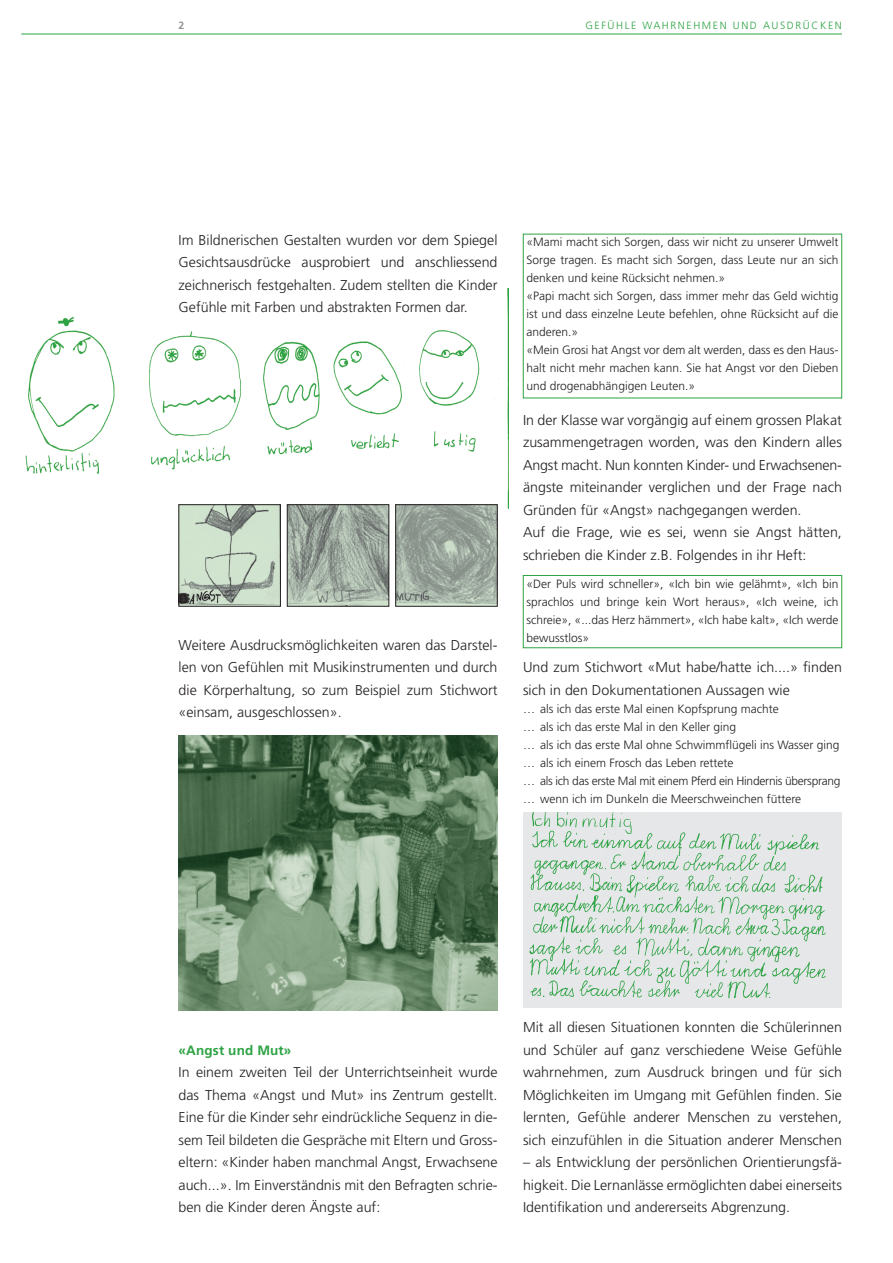
<style>
.page{position:relative;width:893px;height:1263px;background:#fff}
.page>*{position:absolute;margin:0;border:0;box-sizing:border-box;transform-origin:0 0}
.t1{font:300 14.25px/22.5px "Frutiger LT Std";color:#231f20;text-align:justify}
.t2{font:700 13.5px "Frutiger LT Std";letter-spacing:.01em;color:#2da343}
.t3{font:300 12px/18px "Frutiger LT Std";color:#231f20}
.t4{font:300 10.5px "Frutiger LT Std";letter-spacing:.15em;color:#2da343}
.t5{font:700 10.5px "Frutiger LT Std";color:#939598}
</style>
<div class="page">
<img style="left:25px;top:289px;width:483px;height:220px">
<hr style="left:21px;top:34px;width:821px;height:1px;background:#2da343">
<img style="left:179px;top:735px;width:318px;height:275px">
<div style="left:523px;top:234px;width:319px;height:164px;border:1px solid #2da343"></div>
<div style="left:523px;top:575px;width:319px;height:73px;border:1px solid #2da343"></div>
<div style="left:523px;top:812px;width:319px;height:196px;background:#e6e7e9"></div>
<img style="left:529px;top:812px;width:297px;height:187px">
<img style="left:181px;top:506px;width:98px;height:98px">
<div style="left:179px;top:504px;width:102px;height:102px;border:1px solid #231f20"></div>
<img style="left:289px;top:506px;width:98px;height:98px">
<div style="left:287px;top:504px;width:102px;height:102px;border:1px solid #231f20"></div>
<img style="left:397px;top:506px;width:98px;height:97px">
<div style="left:395px;top:504px;width:102px;height:102px;border:1px solid #231f20"></div>
<p class="t5" style="left:179px;top:19px;width:7px">2</p>
<p class="t4" style="left:585px;top:20px;width:258px">GEFÜHLE WAHRNEHMEN UND AUSDRÜCKEN</p>
<p class="t1" style="left:179px;top:229px;width:320px">Im Bildnerischen Gestalten wurden vor dem Spiegel Gesichtsausdrücke ausprobiert und anschliessend zeichnerisch festgehalten. Zudem stellten die Kinder Gefühle mit Farben und abstrakten Formen dar.</p>
<p class="t1" style="left:179px;top:634px;width:320px">Weitere Ausdrucksmöglichkeiten waren das Darstel&shy;len von Gefühlen mit Musikinstrumenten und durch die Körperhaltung, so zum Beispiel zum Stichwort «einsam, ausgeschlossen».</p>
<p class="t3" style="left:526px;top:233px;width:314px">«Mami macht sich Sorgen, dass wir nicht zu unserer Umwelt Sorge tragen. Es macht sich Sorgen, dass Leute nur an sich denken und keine Rücksicht nehmen.»<br>«Papi macht sich Sorgen, dass immer mehr das Geld wichtig ist und dass einzelne Leute befehlen, ohne Rücksicht auf die anderen.»<br>«Mein Grosi hat Angst vor dem alt werden, dass es den Haus&shy;halt nicht mehr machen kann. Sie hat Angst vor den Dieben und drogenabhängigen Leuten.»</p>
<p class="t1" style="left:523px;top:409px;width:320px;text-align:left">In der Klasse war vorgängig auf einem grossen Plakat zusammengetragen worden, was den Kindern alles Angst macht. Nun konnten Kinder- und Erwachsenen&shy;ängste miteinander verglichen und der Frage nach Gründen für «Angst» nachgegangen werden.<br>Auf die Frage, wie es sei, wenn sie Angst hätten, schrieben die Kinder z.B. Folgendes in ihr Heft:</p>
<p class="t3" style="left:526px;top:575px;width:313px;text-align:justify">«Der Puls wird schneller», «Ich bin wie gelähmt», «Ich bin sprachlos und bringe kein Wort heraus», «Ich weine, ich schreie», «...das Herz hämmert», «Ich habe kalt», «Ich werde bewusstlos»</p>
<p class="t1" style="left:523px;top:656px;width:320px">Und zum Stichwort «Mut habe/hatte ich....» finden sich in den Dokumentationen Aussagen wie</p>
<p class="t3" style="left:523px;top:700px;width:319px">… als ich das erste Mal einen Kopfsprung machte<br>… als ich das erste Mal in den Keller ging<br>… als ich das erste Mal ohne Schwimmflügeli ins Wasser ging … als ich einem Frosch das Leben rettete<br>… als ich das erste Mal mit einem Pferd ein Hindernis übersprang … wenn ich im Dunkeln die Meerschweinchen füttere</p>
<p class="t2" style="left:179px;top:1042px;width:114px">«Angst und Mut»</p>
<p class="t1" style="left:179px;top:1061px;width:320px">In einem zweiten Teil der Unterrichtseinheit wurde das Thema «Angst und Mut» ins Zentrum gestellt.<br>Eine für die Kinder sehr eindrückliche Sequenz in die&shy;sem Teil bildeten die Gespräche mit Eltern und Gross&shy;eltern: «Kinder haben manchmal Angst, Erwachsene auch...». Im Einverständnis mit den Befragten schrie&shy;ben die Kinder deren Ängste auf:</p>
<p class="t1" style="left:523px;top:1016px;width:320px">Mit all diesen Situationen konnten die Schülerinnen und Schüler auf ganz verschiedene Weise Gefühle wahrnehmen, zum Ausdruck bringen und für sich Möglichkeiten im Umgang mit Gefühlen finden. Sie lernten, Gefühle anderer Menschen zu verstehen, sich einzufühlen in die Situation anderer Menschen</p>
<p class="t1" style="left:523px;top:1151px;width:320px">– als Entwicklung der persönlichen Orientierungsfä&shy;higkeit. Die Lernanlässe ermöglichten dabei einerseits Identifikation und andererseits Abgrenzung.</p>
</div>
